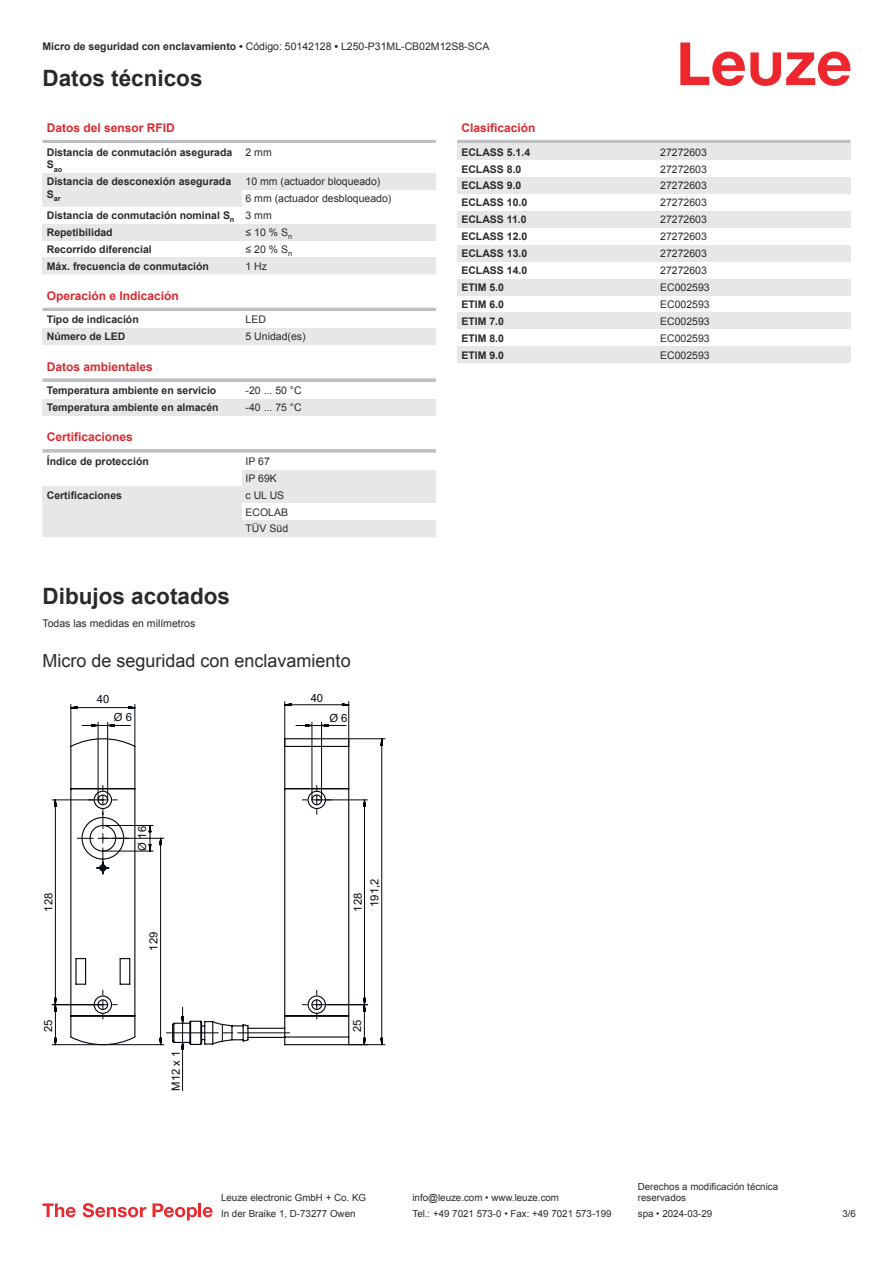
<style>
.page{position:relative;width:893px;height:1263px;background:#fff}
.page>*{position:absolute;margin:0;border:0;box-sizing:border-box;transform-origin:0 0}
.t1{font:700 22.5px "Arial";color:#2b292a}
.t2{font:18px "Arial";color:#2b292a}
.t3{font:700 12px "Arial";color:#db2a30}
.t4{font:11.25px/16.5px "Arial";color:#03080e}
.t5{font:700 10.5px "Arial";color:#2b292a}
.t6{font:10.5px/17px "Arial";color:#2b292a}
.t7{font:9.75px/11.7px "Arial";color:#2b292a}
.t8{font:700 7.35px "Arial";color:#2b292a}
.s1{font-weight:700}
.s2{font-weight:400}
</style>
<div class="page">
<svg style="left:680px;top:43px;width:170px;height:43px"></svg>
<svg style="left:43px;top:202px;width:199px;height:335px"></svg>
<hr style="left:43px;top:140px;width:393px;height:3px;background:#bdbfc1">
<div style="left:43px;top:173px;width:199px;height:29px;background:#e6e7e9"></div>
<div style="left:242px;top:173px;width:194px;height:17px;background:#e6e7e9"></div>
<div style="left:43px;top:207px;width:199px;height:17px;background:#fff"></div>
<div style="left:43px;top:224px;width:199px;height:17px;background:#e6e7e9"></div>
<div style="left:242px;top:224px;width:194px;height:17px;background:#e6e7e9"></div>
<div style="left:43px;top:241px;width:199px;height:16px;background:#fff"></div>
<div style="left:43px;top:257px;width:199px;height:17px;background:#e6e7e9"></div>
<div style="left:242px;top:257px;width:194px;height:17px;background:#e6e7e9"></div>
<div style="left:43px;top:291px;width:393px;height:18px;background:#fff"></div>
<hr style="left:43px;top:308px;width:393px;height:3px;background:#bdbfc1">
<div style="left:43px;top:311px;width:199px;height:17px;background:#fff"></div>
<div style="left:43px;top:328px;width:199px;height:17px;background:#e6e7e9"></div>
<div style="left:242px;top:328px;width:194px;height:17px;background:#e6e7e9"></div>
<div style="left:43px;top:362px;width:393px;height:18px;background:#fff"></div>
<svg style="left:43px;top:378px;width:393px;height:4px;background:#c3c5c7"></svg>
<div style="left:43px;top:382px;width:199px;height:17px;background:#fff"></div>
<div style="left:43px;top:399px;width:199px;height:17px;background:#e6e7e9"></div>
<div style="left:242px;top:399px;width:194px;height:17px;background:#e6e7e9"></div>
<div style="left:43px;top:433px;width:393px;height:18px;background:#fff"></div>
<svg style="left:43px;top:449px;width:393px;height:4px;background:#c3c5c7"></svg>
<div style="left:43px;top:453px;width:199px;height:17px;background:#fff"></div>
<div style="left:242px;top:470px;width:194px;height:16px;background:#e6e7e9"></div>
<div style="left:43px;top:486px;width:199px;height:17px;background:#e6e7e9"></div>
<div style="left:242px;top:486px;width:194px;height:51px;background:#e6e7e9"></div>
<div style="left:242px;top:503px;width:194px;height:17px;background:#fff"></div>
<hr style="left:457px;top:140px;width:393px;height:3px;background:#bdbfc1">
<div style="left:457px;top:143px;width:200px;height:17px;background:#e6e7e9"></div>
<div style="left:657px;top:143px;width:193px;height:17px;background:#e6e7e9"></div>
<div style="left:457px;top:177px;width:200px;height:17px;background:#e6e7e9"></div>
<div style="left:657px;top:177px;width:193px;height:17px;background:#e6e7e9"></div>
<div style="left:457px;top:211px;width:200px;height:17px;background:#e6e7e9"></div>
<div style="left:657px;top:211px;width:193px;height:17px;background:#e6e7e9"></div>
<div style="left:457px;top:245px;width:200px;height:17px;background:#e6e7e9"></div>
<div style="left:657px;top:245px;width:193px;height:17px;background:#e6e7e9"></div>
<div style="left:457px;top:279px;width:200px;height:17px;background:#e6e7e9"></div>
<div style="left:657px;top:279px;width:193px;height:17px;background:#e6e7e9"></div>
<div style="left:457px;top:312px;width:200px;height:17px;background:#e6e7e9"></div>
<div style="left:657px;top:312px;width:193px;height:17px;background:#e6e7e9"></div>
<div style="left:457px;top:346px;width:200px;height:17px;background:#e6e7e9"></div>
<div style="left:657px;top:346px;width:193px;height:17px;background:#e6e7e9"></div>
<svg style="left:43px;top:1203px;width:33px;height:14px"></svg>
<svg style="left:83px;top:1203px;width:63px;height:14px"></svg>
<svg style="left:153px;top:1203px;width:44px;height:17px"></svg>
<hr style="left:198px;top:1203px;width:3px;height:14px;background:#ed272d">
<svg style="left:203px;top:1207px;width:10px;height:10px"></svg>
<svg style="left:52px;top:738px;width:331px;height:353px"></svg>
<svg style="left:77px;top:703px;width:308px;height:342px"></svg>
<p class="t6" style="left:43px;top:39px;width:448px"><span class="s1">Micro de seguridad con enclavamiento •</span> Código: 50142128 <span class="s1">•</span> L250-P31ML-CB02M12S8-SCA</p>
<h1 class="t1" style="left:43px;top:70px;width:162px">Datos técnicos</h1>
<p class="t3" style="left:47px;top:123px;width:130px">Datos del sensor RFID</p>
<p class="t5" style="left:47px;top:148px;width:187px">Distancia de conmutación asegurada</p>
<p class="t8" style="left:47px;top:166px;width:17px"><sup>S</sup>ao</p>
<p class="t3" style="left:461px;top:123px;width:76px">Clasificación</p>
<p class="t5" style="left:461px;top:148px;width:70px">ECLASS 5.1.4</p>
<p class="t6" style="left:660px;top:144px;width:48px">27272603</p>
<p class="t5" style="left:461px;top:165px;width:62px">ECLASS 8.0</p>
<p class="t6" style="left:660px;top:161px;width:48px">27272603</p>
<p class="t5" style="left:461px;top:182px;width:62px">ECLASS 9.0</p>
<p class="t6" style="left:660px;top:178px;width:48px">27272603</p>
<p class="t5" style="left:461px;top:199px;width:67px">ECLASS 10.0</p>
<p class="t6" style="left:660px;top:195px;width:48px">27272603</p>
<p class="t5" style="left:461px;top:216px;width:67px">ECLASS 11.0</p>
<p class="t6" style="left:660px;top:212px;width:48px">27272603</p>
<p class="t5" style="left:461px;top:233px;width:67px">ECLASS 12.0</p>
<p class="t6" style="left:660px;top:229px;width:48px">27272603</p>
<p class="t5" style="left:461px;top:249px;width:67px">ECLASS 13.0</p>
<p class="t6" style="left:660px;top:246px;width:48px">27272603</p>
<p class="t5" style="left:461px;top:266px;width:67px">ECLASS 14.0</p>
<p class="t6" style="left:660px;top:263px;width:48px">27272603</p>
<p class="t5" style="left:461px;top:283px;width:44px">ETIM 5.0</p>
<p class="t6" style="left:660px;top:280px;width:51px">EC002593</p>
<p class="t5" style="left:461px;top:300px;width:44px">ETIM 6.0</p>
<p class="t6" style="left:660px;top:297px;width:51px">EC002593</p>
<p class="t5" style="left:461px;top:317px;width:44px">ETIM 7.0</p>
<p class="t6" style="left:660px;top:313px;width:51px">EC002593</p>
<p class="t5" style="left:461px;top:334px;width:44px">ETIM 8.0</p>
<p class="t6" style="left:660px;top:330px;width:51px">EC002593</p>
<p class="t5" style="left:461px;top:351px;width:44px">ETIM 9.0</p>
<p class="t6" style="left:660px;top:347px;width:51px">EC002593</p>
<p class="t6" style="left:246px;top:144px;width:28px">2 mm</p>
<p class="t6" style="left:246px;top:174px;width:136px">10 mm (actuador bloqueado)</p>
<p class="t6" style="left:246px;top:191px;width:147px">6 mm (actuador desbloqueado)</p>
<p class="t5" style="left:47px;top:211px;width:227px">Distancia de conmutación nominal S<sub>n</sub> <span class="s2">3 mm</span></p>
<p class="t5" style="left:47px;top:228px;width:67px">Repetibilidad</p>
<p class="t6" style="left:246px;top:224px;width:48px">≤ 10 % S<sub>n</sub></p>
<p class="t5" style="left:47px;top:245px;width:107px">Recorrido diferencial</p>
<p class="t6" style="left:246px;top:241px;width:48px">≤ 20 % S<sub>n</sub></p>
<p class="t5" style="left:47px;top:262px;width:164px">Máx. frecuencia de conmutación</p>
<p class="t6" style="left:246px;top:258px;width:23px">1 Hz</p>
<p class="t3" style="left:47px;top:291px;width:134px">Operación e Indicación</p>
<p class="t5" style="left:47px;top:316px;width:93px">Tipo de indicación</p>
<p class="t6" style="left:246px;top:312px;width:22px">LED</p>
<p class="t5" style="left:47px;top:333px;width:80px">Número de LED</p>
<p class="t6" style="left:246px;top:329px;width:62px">5 Unidad(es)</p>
<p class="t3" style="left:47px;top:362px;width:108px">Datos ambientales</p>
<p class="t5" style="left:47px;top:386px;width:171px">Temperatura ambiente en servicio</p>
<p class="t6" style="left:246px;top:383px;width:58px">-20 ... 50 °C</p>
<p class="t5" style="left:47px;top:403px;width:173px">Temperatura ambiente en almacén</p>
<p class="t6" style="left:246px;top:400px;width:58px">-40 ... 75 °C</p>
<p class="t3" style="left:47px;top:433px;width:88px">Certificaciones</p>
<p class="t5" style="left:47px;top:457px;width:104px">Índice de protección</p>
<p class="t6" style="left:246px;top:454px;width:33px">IP 67<br>IP 69K</p>
<p class="t5" style="left:47px;top:491px;width:77px">Certificaciones</p>
<p class="t6" style="left:246px;top:487px;width:44px">c UL US<br>ECOLAB<br>TÜV Süd</p>
<p class="t5" style="left:47px;top:177px;width:186px">Distancia de desconexión asegurada</p>
<p class="t8" style="left:47px;top:196px;width:15px"><sup>S</sup>ar</p>
<h1 class="t1" style="left:43px;top:588px;width:189px">Dibujos acotados</h1>
<p class="t6" style="left:43px;top:616px;width:154px">Todas las medidas en milímetros</p>
<h2 class="t2" style="left:43px;top:654px;width:310px">Micro de seguridad con enclavamiento</h2>
<p class="t4" style="left:97px;top:691px;width:14px">40</p>
<p class="t4" style="left:311px;top:690px;width:14px">40</p>
<p class="t4" style="left:114px;top:709px;width:20px">Ø 6</p>
<p class="t4" style="left:329px;top:710px;width:20px">Ø 6</p>
<p class="t4" style="left:41px;top:911px;width:20px;rotate:-90deg">128</p>
<p class="t4" style="left:41px;top:1032px;width:14px;rotate:-90deg">25</p>
<p class="t4" style="left:135px;top:850px;width:26px;rotate:-90deg">Ø 16</p>
<p class="t4" style="left:146px;top:951px;width:20px;rotate:-90deg">129</p>
<p class="t4" style="left:168px;top:1091px;width:42px;rotate:-90deg">M12 x 1</p>
<p class="t4" style="left:350px;top:907px;width:30px;text-indent:-5px;rotate:-90deg">128<br>191,2</p>
<p class="t4" style="left:350px;top:1032px;width:14px;rotate:-90deg">25</p>
<p class="t7" style="left:221px;top:1193px;width:146px">Leuze electronic GmbH + Co. KG</p>
<p class="t7" style="left:412px;top:1193px;width:148px">info@leuze.com • www.leuze.com</p>
<p class="t7" style="left:638px;top:1181px;width:142px">Derechos a modificación técnica reservados</p>
<p class="t7" style="left:221px;top:1209px;width:136px">In der Braike 1, D-73277 Owen</p>
<p class="t7" style="left:412px;top:1209px;width:201px">Tel.: +49 7021 573-0 • Fax: +49 7021 573-199</p>
<p class="t7" style="left:638px;top:1209px;width:76px">spa • 2024-03-29</p>
<p class="t7" style="left:842px;top:1209px;width:15px">3 /6</p>
</div>
